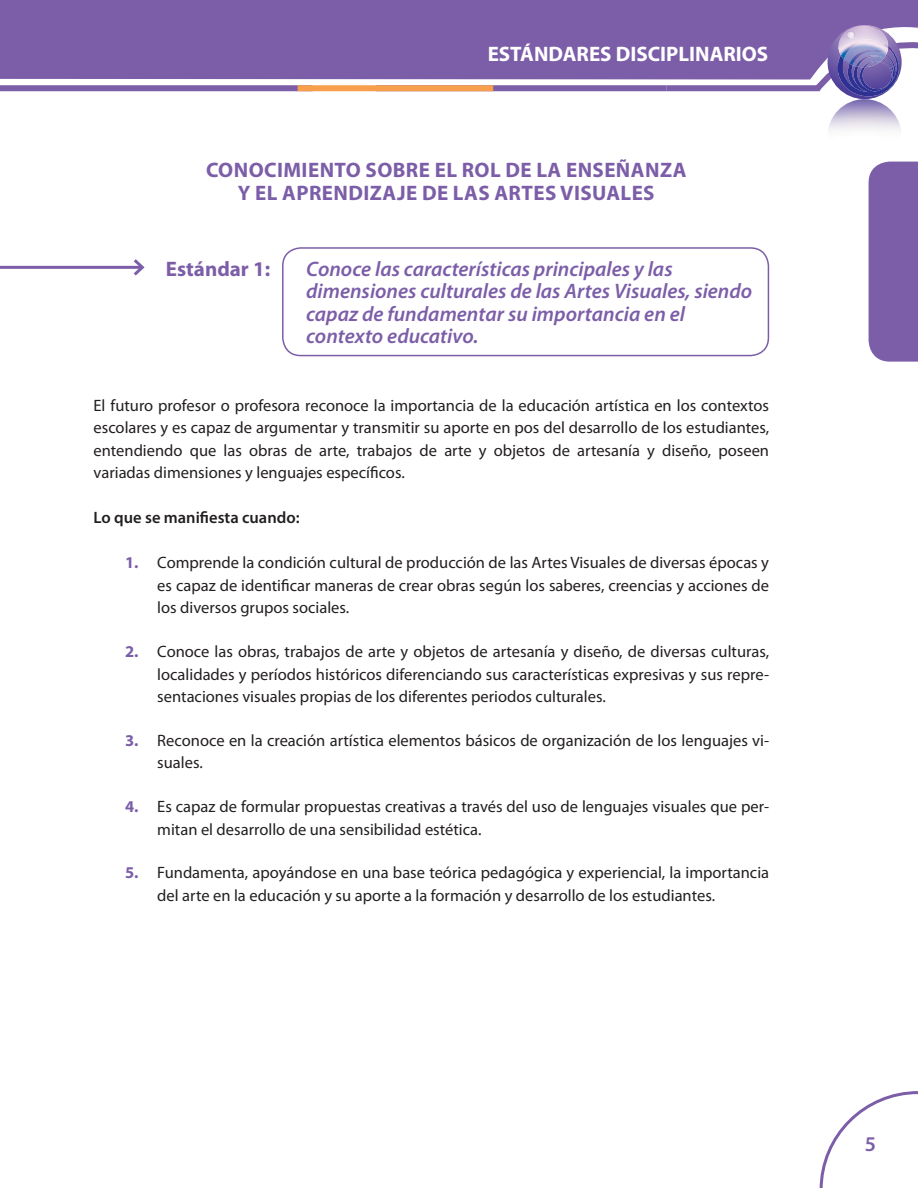
<style>
.page{position:relative;width:918px;height:1188px;background:#fff}
.page>*{position:absolute;margin:0;border:0;box-sizing:border-box;transform-origin:0 0}
.t1{font:italic 600 21px/22.5px "Myriad Pro";color:#7c5ea8}
.t2{font:700 21px "Myriad Pro";letter-spacing:.01em;color:#7c5ea8}
.t3{font:700 21px "Myriad Pro";color:#fff}
.t4{font:600 21px "Myriad Pro";color:#7c5ea8}
.t5{font:16.5px/22.5px "Myriad Pro";color:#231f20;text-align:justify}
.t6{font:600 16.5px "Myriad Pro";color:#231f20}
.s1{font-weight:700;color:#7c5ea8}
</style>
<div class="page">
<div style="left:0;top:0;width:918px;height:79px;background:#7c5ea8"></div>
<div style="left:376px;top:85px;width:291px;height:6px;background:#7c5ea8"></div>
<div style="left:0;top:85px;width:313px;height:6px;background:#7c5ea8"></div>
<svg style="left:820px;top:1091px;width:98px;height:97px"></svg>
<svg style="left:661px;top:25px;width:257px;height:74px"></svg>
<img style="left:829px;top:99px;width:72px;height:63px">
<img style="left:838px;top:131px;width:50px;height:31px">
<svg style="left:847px;top:159px;width:8px;height:3px"></svg>
<div style="left:869px;top:162px;width:49px;height:200px;background:#7c5ea8"></div>
<div style="left:298px;top:85px;width:195px;height:6px;background:#f89f4d"></div>
<div style="left:282px;top:247px;width:487px;height:109px;border:2px solid #7c5ea8;border-radius:18px"></div>
<hr style="left:0;top:266px;width:142px;height:3px;background:#7c5ea8">
<svg style="left:131px;top:259px;width:14px;height:17px"></svg>
<p class="t3" style="left:488px;top:40px;width:282px">ESTÁNDARES DISCIPLINARIOS</p>
<p class="t2" style="left:206px;top:157px;width:27px">CONOCIMIENTO</p>
<p class="t2" style="left:366px;top:157px;width:14px">SOBRE</p>
<p class="t2" style="left:435px;top:157px;width:41px">EL ROL</p>
<p class="t2" style="left:505px;top:157px;width:74px">DELAENSE</p>
<p class="t2" style="left:616px;top:157px;width:69px">ÑANZA</p>
<p class="t2" style="left:238px;top:179px;width:58px">YEL APRENDI</p>
<p class="t2" style="left:370px;top:179px;width:96px">ZAJE DE LAS</p>
<p class="t2" style="left:494px;top:179px;width:27px">ARTES</p>
<p class="t2" style="left:560px;top:179px;width:26px">VISUALES</p>
<p class="t2" style="left:166px;top:255px;width:106px">ESTÁNDAR 1:</p>
<p class="t1" style="left:306px;top:257px;width:448px">Conoce las características principales y las dimensiones culturales de las Artes Visuales, siendo capaz de fundamentar su importancia en el contexto educativo.</p>
<p class="t5" style="left:94px;top:394px;width:677px">El futuro profesor o profesora reconoce la importancia de la educación artística en los contextos escolares y es capaz de argumentar y transmitir su aporte en pos del desarrollo de los estudiantes, entendiendo que las obras de arte, trabajos de arte y objetos de artesanía y diseño, poseen variadas dimensiones y lenguajes específicos.</p>
<p class="t6" style="left:94px;top:507px;width:208px">Lo que se manifiesta cuando:</p>
<p class="t5" style="left:157px;top:551px;width:613px;text-indent:-32px"><span class="s1">1.</span> Comprende la condición cultural de producción de las Artes Visuales de diversas épocas y es capaz de identificar maneras de crear obras según los saberes, creencias y acciones de los diversos grupos sociales.</p>
<p class="t5" style="left:157px;top:640px;width:613px;text-indent:-32px"><span class="s1">2.</span> Conoce las obras, trabajos de arte y objetos de artesanía y diseño, de diversas culturas, localidades y períodos históricos diferenciando sus características expresivas y sus repre&shy;sentaciones visuales propias de los diferentes periodos culturales.</p>
<p class="t5" style="left:157px;top:729px;width:613px;text-indent:-32px"><span class="s1">3.</span> Reconoce en la creación artística elementos básicos de organización de los lenguajes vi&shy;suales.</p>
<p class="t5" style="left:157px;top:795px;width:613px;text-indent:-32px"><span class="s1">4.</span> Es capaz de formular propuestas creativas a través del uso de lenguajes visuales que per&shy;mitan el desarrollo de una sensibilidad estética.</p>
<p class="t5" style="left:157px;top:861px;width:613px;text-indent:-32px"><span class="s1">5.</span> Fundamenta, apoyándose en una base teórica pedagógica y experiencial, la importancia del arte en la educación y su aporte a la formación y desarrollo de los estudiantes.</p>
<p class="t4" style="left:865px;top:1130px;width:13px">5</p>
</div>
